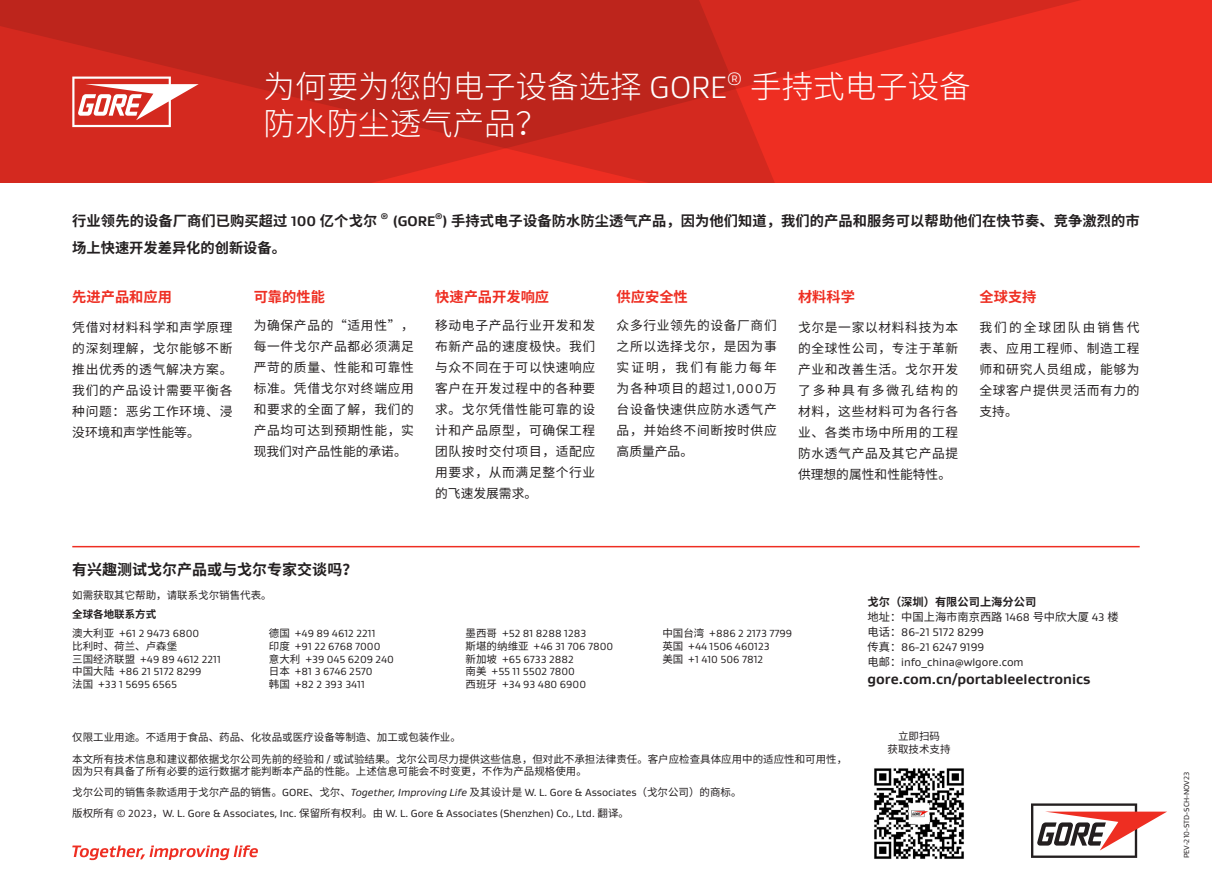
<style>
.page{position:relative;width:1212px;height:893px;background:#fff}
.page>*{position:absolute;margin:0;border:0;box-sizing:border-box;transform-origin:0 0}
.Case_Title_21_25{font:300 31.5px/37.5px "Noto Sans CJ Ksc";color:#fff}
.Body_Subtitle_9_5_13{font:700 15px "Noto Sans CJ Ksc";color:#231f20}
.Body_Subtitle_9_5_13_Span{font:700 14.25px "Noto Sans CJ Ksc";letter-spacing:.005em;color:#231f20}
.Body_Text_9_5_13{font:700 14.25px "Gore Gustan";color:#231f20}
.Sidebar_Caption_Text_8_5_11{font:700 14.25px "Noto Sans CJ Ksc";color:#ee2e22}
.Body_Subtitle_9_5_13-2{font:700 14.25px "Noto Sans CJ Ksc";color:#ee2e22}
.Body_Subtitle_9_5_13_Span-2{font:700 14.25px "Gore Gustan";color:#231f20}
.Sidebar_Caption_Text_8_5_11-2{font:12.75px/21px "Noto Sans CJ Ksc";letter-spacing:.05em;color:#231f20;text-align:justify}
.Contact_Address_7_8_5{font:11.25px "Gore Gustan";color:#231f20}
.Contact_Address_7_8_5-2{font:11.25px "Noto Sans CJ Ksc";color:#231f20}
.Contact_Address_7_8_5-3{font:700 11.25px "Noto Sans CJ Ksc";color:#231f20}
.Contact_Address_7_8_5-4{font:10.5px "Gore Gustan";color:#231f20}
.Contact_Address_7_8_5-5{font:10.5px/12.8px "Noto Sans CJ Ksc";color:#231f20}
.Legal_Text_7_8_5_Span{font:10.5px "Noto Sans CJ Ksc";color:#231f20}
.Legal_Text_7_8_5{font:10.5px/12.8px "Noto Sans CJ Ksc";color:#231f20;text-align:center}
.Legal_Text_7_8_5_Span-2{font:700 10.5px "Noto Sans CJ Ksc";color:#231f20}
.Body_Subtitle_9_5_13_Span-3{font:700 8.25px "Gore Gustan";color:#231f20}
.Document_Number{font:7.5px "Gore Gustan";color:#231f20}
.s1{font-family:"Gore Gustan"}
.s2{font-family:"Noto Sans CJ Ksc"}
.s3{font-family:"Gore Gustan";font-style:italic}
</style>
<div class="page">
<div style="left:0;top:0;width:1212px;height:183px;background:#ee2e22"></div>
<svg style="left:789px;top:0;width:291px;height:75px;fill:#d7291f"></svg>
<svg style="left:0;top:0;width:789px;height:183px;background:#c9271d"></svg>
<svg style="left:72px;top:77px;width:127px;height:50px;background:#e47973"></svg>
<svg style="left:72px;top:845px;width:186px;height:15px"></svg>
<svg style="left:1031px;top:803px;width:136px;height:55px"></svg>
<hr style="left:72px;top:546px;width:1068px;height:1px;background:#ee2e22">
<img style="left:874px;top:768px;width:90px;height:91px">
<p class="Case_Title_21_25" style="left:264px;top:68px;width:709px">为何要为您的电子设备选择 <span class="s1">GORE</span><sup>®</sup> 手持式电子设备防水防尘透气产品？</p>
<p class="Body_Subtitle_9_5_13_Span" style="left:72px;top:213px;width:306px">行业领先的设备厂商们已购买超过 <span class="s1">100</span> 亿个戈尔</p>
<p class="Body_Subtitle_9_5_13_Span-3" style="left:381px;top:211px;width:9px">®</p>
<p class="Body_Subtitle_9_5_13_Span-2" style="left:393px;top:212px;width:44px">(GORE</p>
<p class="Body_Subtitle_9_5_13_Span-3" style="left:435px;top:211px;width:9px">®</p>
<p class="Body_Subtitle_9_5_13_Span" style="left:443px;top:213px;width:699px"><span class="s1">)</span> 手持式电子设备防水防尘透气产品，因为他们知道，我们的产品和服务可以帮助他们在快节奏、竞争激烈的市</p>
<p class="Body_Subtitle_9_5_13_Span" style="left:72px;top:240px;width:215px">场上快速开发差异化的创新设备。</p>
<p class="Body_Subtitle_9_5_13-2" style="left:72px;top:289px;width:101px">先进产品和应用</p>
<p class="Sidebar_Caption_Text_8_5_11-2" style="left:72px;top:317px;width:162px">凭借对材料科学和声学原理的深刻理解，戈尔能够不断推出优秀的透气解决方案。我们的产品设计需要平衡各种问题：恶劣工作环境、浸没环境和声学性能等。</p>
<p class="Sidebar_Caption_Text_8_5_11" style="left:254px;top:289px;width:73px">可靠的性能</p>
<p class="Sidebar_Caption_Text_8_5_11-2" style="left:254px;top:315px;width:162px">为确保产品的“适用性”，每一件戈尔产品都必须满足严苛的质量、性能和可靠性标准。凭借戈尔对终端应用和要求的全面了解，我们的产品均可达到预期性能，实现我们对产品性能的承诺。</p>
<p class="Sidebar_Caption_Text_8_5_11" style="left:435px;top:289px;width:115px">快速产品开发响应</p>
<p class="Sidebar_Caption_Text_8_5_11-2" style="left:435px;top:315px;width:162px">移动电子产品行业开发和发布新产品的速度极快。我们与众不同在于可以快速响应客户在开发过程中的各种要求。戈尔凭借性能可靠的设计和产品原型，可确保工程团队按时交付项目，适配应用要求，从而满足整个行业的飞速发展需求。</p>
<p class="Sidebar_Caption_Text_8_5_11" style="left:617px;top:289px;width:73px">供应安全性</p>
<p class="Sidebar_Caption_Text_8_5_11-2" style="left:617px;top:315px;width:162px">众多行业领先的设备厂商们之所以选择戈尔，是因为事实证明，我们有能力每年为各种项目的超过<span class="s1">1,000</span>万台设备快速供应防水透气产品，并始终不间断按时供应高质量产品。</p>
<p class="Body_Subtitle_9_5_13-2" style="left:798px;top:289px;width:58px">材料科学</p>
<p class="Sidebar_Caption_Text_8_5_11-2" style="left:798px;top:317px;width:162px">戈尔是一家以材料科技为本的全球性公司，专注于革新产业和改善生活。戈尔开发了多种具有多微孔结构的材料，这些材料可为各行各业、各类市场中所用的工程防水透气产品及其它产品提供理想的属性和性能特性。</p>
<p class="Body_Subtitle_9_5_13-2" style="left:979px;top:289px;width:58px">全球支持</p>
<p class="Sidebar_Caption_Text_8_5_11-2" style="left:979px;top:317px;width:162px">我们的全球团队由销售代表、应用工程师、制造工程师和研究人员组成，能够为全球客户提供灵活而有力的支持。</p>
<p class="Body_Subtitle_9_5_13" style="left:72px;top:561px;width:286px">有兴趣测试戈尔产品或与戈尔专家交谈吗？</p>
<p class="Legal_Text_7_8_5_Span" style="left:72px;top:589px;width:201px">如需获取其它帮助，请联系戈尔销售代表。</p>
<p class="Legal_Text_7_8_5_Span-2" style="left:72px;top:608px;width:85px">全球各地联系方式</p>
<p class="Contact_Address_7_8_5-4" style="left:72px;top:627px;width:128px"><span class="s2">澳大利亚</span> +61 2 9473 6800</p>
<p class="Contact_Address_7_8_5-5" style="left:72px;top:640px;width:150px">比利时、荷兰、卢森堡<br>三国经济联盟 <span class="s1">+49 89 4612 2211</span></p>
<p class="Contact_Address_7_8_5-4" style="left:72px;top:665px;width:131px"><span class="s2">中国大陆</span> +86 21 5172 8299</p>
<p class="Contact_Address_7_8_5-4" style="left:72px;top:678px;width:106px"><span class="s2">法国</span> +33 1 5695 6565</p>
<p class="Contact_Address_7_8_5-4" style="left:269px;top:627px;width:108px"><span class="s2">德国</span> +49 89 4612 2211</p>
<p class="Contact_Address_7_8_5-4" style="left:269px;top:639px;width:113px"><span class="s2">印度</span> +91 22 6768 7000</p>
<p class="Contact_Address_7_8_5-4" style="left:269px;top:652px;width:126px"><span class="s2">意大利</span> +39 045 6209 240</p>
<p class="Contact_Address_7_8_5-4" style="left:269px;top:665px;width:105px"><span class="s2">日本</span> +81 3 6746 2570</p>
<p class="Contact_Address_7_8_5-4" style="left:269px;top:678px;width:98px"><span class="s2">韩国</span> +82 2 393 3411</p>
<p class="Contact_Address_7_8_5-4" style="left:466px;top:627px;width:122px"><span class="s2">墨西哥</span> +52 81 8288 1283</p>
<p class="Contact_Address_7_8_5-4" style="left:466px;top:639px;width:149px"><span class="s2">斯堪的纳维亚</span> +46 31 706 7800</p>
<p class="Contact_Address_7_8_5-4" style="left:466px;top:652px;width:110px"><span class="s2">新加坡</span> +65 6733 2882</p>
<p class="Contact_Address_7_8_5-4" style="left:466px;top:665px;width:111px"><span class="s2">南美</span> +55 11 5502 7800</p>
<p class="Contact_Address_7_8_5-4" style="left:466px;top:678px;width:122px"><span class="s2">西班牙</span> +34 93 480 6900</p>
<p class="Contact_Address_7_8_5-4" style="left:662px;top:627px;width:131px"><span class="s2">中国台湾</span> +886 2 2173 7799</p>
<p class="Contact_Address_7_8_5-4" style="left:662px;top:639px;width:109px"><span class="s2">英国</span> +44 1506 460123</p>
<p class="Contact_Address_7_8_5-4" style="left:662px;top:652px;width:103px"><span class="s2">美国</span> +1 410 506 7812</p>
<p class="Contact_Address_7_8_5-3" style="left:867px;top:596px;width:170px">戈尔（深圳）有限公司上海分公司</p>
<p class="Contact_Address_7_8_5-2" style="left:867px;top:611px;width:253px">地址：中国上海市南京西路 <span class="s1">1468</span> 号中欣大厦 <span class="s1">43</span> 楼</p>
<p class="Contact_Address_7_8_5" style="left:867px;top:625px;width:118px"><span class="s2">电话：</span>86-21 5172 8299</p>
<p class="Contact_Address_7_8_5" style="left:867px;top:640px;width:118px"><span class="s2">传真：</span>86-21 6247 9199</p>
<p class="Contact_Address_7_8_5" style="left:867px;top:655px;width:158px"><span class="s2">电邮：</span>info_china@wlgore.com</p>
<p class="Body_Text_9_5_13" style="left:867px;top:670px;width:224px">gore.com.cn/portableelectronics</p>
<p class="Contact_Address_7_8_5-5" style="left:72px;top:731px;width:390px">仅限工业用途。不适用于食品、药品、化妆品或医疗设备等制造、加工或包装作业。</p>
<p class="Contact_Address_7_8_5-5" style="left:72px;top:753px;width:776px">本文所有技术信息和建议都依据戈尔公司先前的经验和 <span class="s1">/</span> 或试验结果。戈尔公司尽力提供这些信息，但对此不承担法律责任。客户应检查具体应用中的适应性和可用性，因为只有具备了所有必要的运行数据才能判断本产品的性能。上述信息可能会不时变更，不作为产品规格使用。</p>
<p class="Contact_Address_7_8_5-5" style="left:72px;top:786px;width:671px">戈尔公司的销售条款适用于戈尔产品的销售。<span class="s1">GORE</span>、戈尔、<span class="s3">Together, Improving Life</span> 及其设计是 <span class="s1">W. L. Gore &amp; Associates</span>（戈尔公司）的商标。</p>
<p class="Contact_Address_7_8_5-4" style="left:72px;top:807px;width:558px"><span class="s2">版权所有</span> © 2023<span class="s2">，</span>W. L. Gore &amp; Associates, Inc. <span class="s2">保留所有权利。由</span> W. L. Gore &amp; Associates (Shenzhen) Co., Ltd. <span class="s2">翻译。</span></p>
<p class="Legal_Text_7_8_5" style="left:888px;top:730px;width:64px">立即扫码<br>获取技术支持</p>
<p class="Document_Number" style="left:1181px;top:858px;width:88px;rotate:-90deg">PEV-210-STD-SCH-NOV23</p>
</div>
